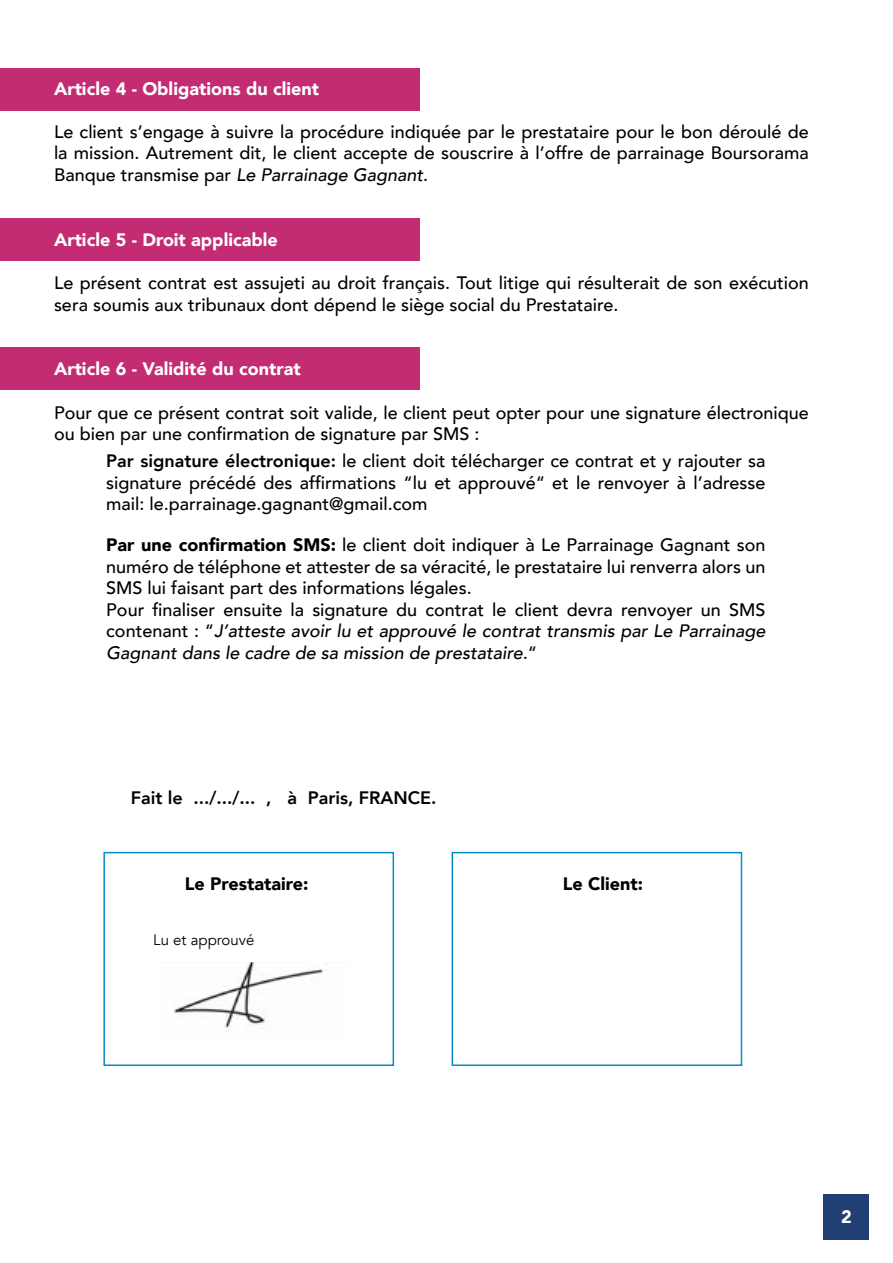
<style>
.page{position:relative;width:893px;height:1263px;background:#fff}
.page>*{position:absolute;margin:0;border:0;box-sizing:border-box;transform-origin:0 0}
.t1{font:500 18px/21.6px "Avenir";color:#000}
.t2{font:900 18px "Avenir";color:#fff}
.t3{font:800 18px "Avenir";color:#000}
.t4{font:900 18px "Avenir";color:#000}
.t5{font:15px "Avenir";color:#000}
.s1{font-style:italic}
.s2{font-weight:800}
.s3{font-weight:900}
</style>
<div class="page">
<div style="left:0;top:348px;width:420px;height:42px;background:#c32b72"></div>
<div style="left:0;top:218px;width:420px;height:42px;background:#c32b72"></div>
<div style="left:0;top:68px;width:420px;height:43px;background:#c32b72"></div>
<img style="left:173px;top:962px;width:156px;height:70px">
<div style="left:103px;top:852px;width:291px;height:214px;border:2px solid #008ec9"></div>
<div style="left:452px;top:852px;width:290px;height:214px;border:2px solid #008ec9"></div>
<div style="left:823px;top:1194px;width:46px;height:46px;background:#203f75"></div>
<p class="t2" style="left:54px;top:73px;width:267px">Article 4 - Obligations du client</p>
<p class="t1" style="left:54px;top:120px;width:756px;text-align:justify">Le client s’engage à suivre la procédure indiquée par le prestataire pour le bon déroulé de la mission. Autrement dit, le client accepte de souscrire à l’offre de parrainage Boursorama Banque transmise par <span class="s1">Le Parrainage Gagnant</span>.</p>
<p class="t2" style="left:54px;top:224px;width:225px">Article 5 - Droit applicable</p>
<p class="t1" style="left:54px;top:271px;width:756px">Le présent contrat est assujeti au droit français. Tout litige qui résulterait de son exécution sera soumis aux tribunaux dont dépend le siège social du Prestataire.</p>
<p class="t2" style="left:54px;top:354px;width:248px">Article 6 - Validité du contrat</p>
<p class="t1" style="left:54px;top:400px;width:756px">Pour que ce présent contrat soit valide, le client peut opter pour une signature électronique ou bien par une confirmation de signature par SMS :</p>
<p class="t1" style="left:106px;top:449px;width:661px;text-align:justify"><span class="s2">Par signature électronique:</span> le client doit télécharger ce contrat et y rajouter sa signature précédé des affirmations “lu et approuvé“ et le renvoyer à l’adresse mail: le.parrainage.gagnant@gmail.com</p>
<p class="t1" style="left:106px;top:533px;width:661px"><span class="s3">Par une confirmation SMS:</span> le client doit indiquer à Le Parrainage Gagnant son numéro de téléphone et attester de sa véracité, le prestataire lui renverra alors un SMS lui faisant part des informations légales.<br>Pour finaliser ensuite la signature du contrat le client devra renvoyer un SMS contenant : “<span class="s1">J’atteste avoir lu et approuvé le contrat transmis par Le Parrainage Gagnant dans le cadre de sa mission de prestataire.</span>“</p>
<p class="t3" style="left:131px;top:783px;width:307px">Fait le .../.../... , à Paris, FRANCE.</p>
<p class="t4" style="left:185px;top:868px;width:125px">Le Prestataire:</p>
<p class="t4" style="left:563px;top:868px;width:82px">Le Client:</p>
<p class="t5" style="left:153px;top:930px;width:103px">Lu et approuvé</p>
<p class="t2" style="left:841px;top:1201px;width:12px">2</p>
</div>
